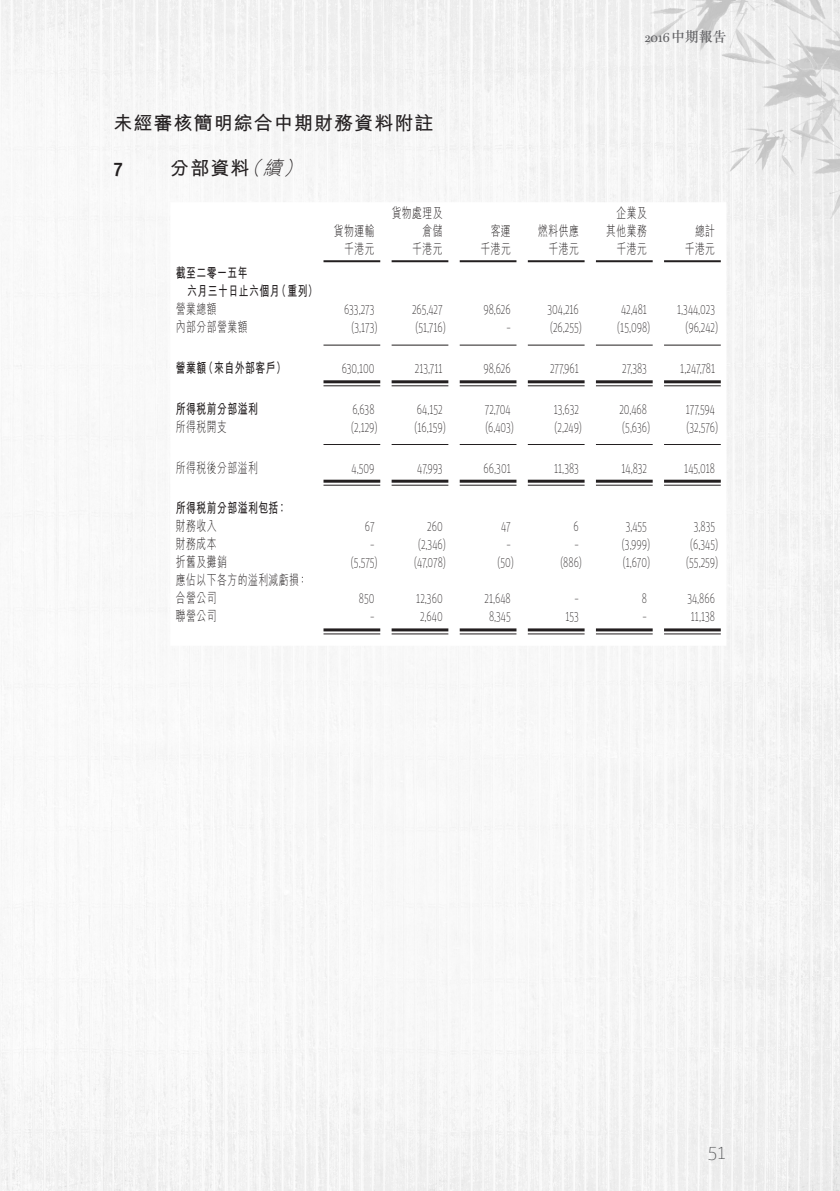
<style>
.page{position:relative;width:840px;height:1191px;background:#fff}
.page>*{position:absolute;margin:0;border:0;box-sizing:border-box;transform-origin:0 0}
.t1{font:19px "M Hei HK Bold B5 pc H";letter-spacing:.055em;color:#231f20}
.t2{font:100 19px "Unit";color:#57585a;scale:1.05 1}
.t3{font:500 19px "Unit";color:#231f20}
.t4{font:100 14px "Unit";color:#231f20;scale:.7 1}
.t5{font:14px/18px "M Hei HK Light B5 pc H";letter-spacing:.05em;color:#231f20;text-align:right;scale:.7 1}
.t6{font:14px/18px "M Hei HK Bold B5 pc H";letter-spacing:.05em;color:#231f20;scale:.7 1}
.t7{font:14px "Plantagenet Cherokee";color:#636366}
.s1{font-family:"M Hei HK Light B5 pc H";font-style:italic}
.s2{font-family:"M Sung HK Medium B5 pc H"}
</style>
<div class="page">
<img style="left:0;top:0;width:839px;height:1191px">
<svg style="left:170px;top:202px;width:556px;height:444px"></svg>
<hr style="left:323px;top:260px;width:57px;height:2px;background:#231f20">
<hr style="left:391px;top:260px;width:57px;height:2px;background:#231f20">
<hr style="left:459px;top:260px;width:57px;height:2px;background:#231f20">
<hr style="left:527px;top:260px;width:57px;height:2px;background:#231f20">
<hr style="left:595px;top:260px;width:57px;height:2px;background:#231f20">
<hr style="left:663px;top:260px;width:57px;height:2px;background:#231f20">
<hr style="left:323px;top:344px;width:57px;height:1px;background:#231f20">
<hr style="left:391px;top:344px;width:57px;height:1px;background:#231f20">
<hr style="left:459px;top:344px;width:57px;height:1px;background:#231f20">
<hr style="left:527px;top:344px;width:57px;height:1px;background:#231f20">
<hr style="left:595px;top:344px;width:57px;height:1px;background:#231f20">
<hr style="left:663px;top:344px;width:57px;height:1px;background:#231f20">
<hr style="left:323px;top:380px;width:57px;height:3px;background:#231f20">
<hr style="left:323px;top:385px;width:57px;height:1px;background:#231f20">
<hr style="left:391px;top:380px;width:57px;height:3px;background:#231f20">
<hr style="left:391px;top:385px;width:57px;height:1px;background:#231f20">
<hr style="left:459px;top:380px;width:57px;height:3px;background:#231f20">
<hr style="left:459px;top:385px;width:57px;height:1px;background:#231f20">
<hr style="left:527px;top:380px;width:57px;height:3px;background:#231f20">
<hr style="left:527px;top:385px;width:57px;height:1px;background:#231f20">
<hr style="left:595px;top:380px;width:57px;height:3px;background:#231f20">
<hr style="left:595px;top:385px;width:57px;height:1px;background:#231f20">
<hr style="left:663px;top:380px;width:57px;height:3px;background:#231f20">
<hr style="left:663px;top:385px;width:57px;height:1px;background:#231f20">
<hr style="left:323px;top:444px;width:57px;height:1px;background:#231f20">
<hr style="left:391px;top:444px;width:57px;height:1px;background:#231f20">
<hr style="left:459px;top:444px;width:57px;height:1px;background:#231f20">
<hr style="left:527px;top:444px;width:57px;height:1px;background:#231f20">
<hr style="left:595px;top:444px;width:57px;height:1px;background:#231f20">
<hr style="left:663px;top:444px;width:57px;height:1px;background:#231f20">
<hr style="left:323px;top:480px;width:57px;height:3px;background:#231f20">
<hr style="left:323px;top:485px;width:57px;height:1px;background:#231f20">
<hr style="left:391px;top:480px;width:57px;height:3px;background:#231f20">
<hr style="left:391px;top:485px;width:57px;height:1px;background:#231f20">
<hr style="left:459px;top:480px;width:57px;height:3px;background:#231f20">
<hr style="left:459px;top:485px;width:57px;height:1px;background:#231f20">
<hr style="left:527px;top:480px;width:57px;height:3px;background:#231f20">
<hr style="left:527px;top:485px;width:57px;height:1px;background:#231f20">
<hr style="left:595px;top:480px;width:57px;height:3px;background:#231f20">
<hr style="left:595px;top:485px;width:57px;height:1px;background:#231f20">
<hr style="left:663px;top:480px;width:57px;height:3px;background:#231f20">
<hr style="left:663px;top:485px;width:57px;height:1px;background:#231f20">
<hr style="left:323px;top:628px;width:57px;height:3px;background:#231f20">
<hr style="left:323px;top:633px;width:57px;height:1px;background:#231f20">
<hr style="left:391px;top:628px;width:57px;height:3px;background:#231f20">
<hr style="left:391px;top:633px;width:57px;height:1px;background:#231f20">
<hr style="left:459px;top:628px;width:57px;height:3px;background:#231f20">
<hr style="left:459px;top:633px;width:57px;height:1px;background:#231f20">
<hr style="left:527px;top:628px;width:57px;height:3px;background:#231f20">
<hr style="left:527px;top:633px;width:57px;height:1px;background:#231f20">
<hr style="left:595px;top:628px;width:57px;height:3px;background:#231f20">
<hr style="left:595px;top:633px;width:57px;height:1px;background:#231f20">
<hr style="left:663px;top:628px;width:57px;height:3px;background:#231f20">
<hr style="left:663px;top:633px;width:57px;height:1px;background:#231f20">
<h1 class="t1" style="left:113px;top:116px;width:321px">未經審核簡明綜合中期財務資料附註</h1>
<h1 class="t3" style="left:113px;top:157px;width:11px">7</h1>
<h1 class="t1" style="left:170px;top:160px;width:138px">分部資料<span class="s1">（續）</span></h1>
<p class="t5" style="left:334px;top:224px;width:60px">貨物運輸</p>
<p class="t5" style="left:391px;top:206px;width:74px">貨物處理及倉儲</p>
<p class="t7" style="left:644px;top:32px;width:83px">2016<span class="s2">中期報告</span></p>
<p class="t5" style="left:490px;top:224px;width:30px">客運</p>
<p class="t5" style="left:538px;top:224px;width:60px">燃料供應</p>
<p class="t5" style="left:606px;top:206px;width:60px">企業及其他業務</p>
<p class="t5" style="left:694px;top:224px;width:30px">總計</p>
<p class="t5" style="left:344px;top:242px;width:45px">千港元</p>
<p class="t5" style="left:412px;top:242px;width:45px">千港元</p>
<p class="t5" style="left:480px;top:242px;width:45px">千港元</p>
<p class="t5" style="left:548px;top:242px;width:45px">千港元</p>
<p class="t5" style="left:616px;top:242px;width:45px">千港元</p>
<p class="t5" style="left:684px;top:242px;width:45px">千港元</p>
<p class="t6" style="left:187px;top:266px;width:188px;text-indent:-11px">截至二零一五年<br>六月三十日止六個月（重列）</p>
<p class="t5" style="left:176px;top:302px;width:60px">營業總額</p>
<p class="t4" style="left:344px;top:301px;width:45px">633,273</p>
<p class="t4" style="left:412px;top:301px;width:45px">265,427</p>
<p class="t4" style="left:483px;top:301px;width:41px">98,626</p>
<p class="t4" style="left:547px;top:301px;width:46px">304,216</p>
<p class="t4" style="left:620px;top:301px;width:39px">42,481</p>
<p class="t4" style="left:676px;top:301px;width:56px">1,344,023</p>
<p class="t5" style="left:176px;top:320px;width:104px">內部分部營業額</p>
<p class="t4" style="left:351px;top:319px;width:39px">(3,173)</p>
<p class="t4" style="left:415px;top:319px;width:45px">(51,716)</p>
<p class="t4" style="left:506px;top:319px;width:8px">–</p>
<p class="t4" style="left:550px;top:319px;width:47px">(26,255)</p>
<p class="t4" style="left:617px;top:319px;width:48px">(15,098)</p>
<p class="t4" style="left:685px;top:319px;width:48px">(96,242)</p>
<p class="t6" style="left:176px;top:361px;width:158px">營業額（來自外部客戶）</p>
<p class="t4" style="left:341px;top:360px;width:48px">630,100</p>
<p class="t4" style="left:414px;top:360px;width:41px">213,711</p>
<p class="t4" style="left:483px;top:360px;width:41px">98,626</p>
<p class="t4" style="left:549px;top:360px;width:43px">277,961</p>
<p class="t4" style="left:622px;top:360px;width:37px">27,383</p>
<p class="t4" style="left:680px;top:360px;width:51px">1,247,781</p>
<p class="t6" style="left:176px;top:401px;width:118px">所得稅前分部溢利</p>
<p class="t4" style="left:352px;top:401px;width:33px">6,638</p>
<p class="t4" style="left:416px;top:401px;width:38px">64,152</p>
<p class="t4" style="left:484px;top:401px;width:39px">72,704</p>
<p class="t4" style="left:553px;top:401px;width:37px">13,632</p>
<p class="t4" style="left:619px;top:401px;width:41px">20,468</p>
<p class="t4" style="left:685px;top:401px;width:43px">177,594</p>
<p class="t5" style="left:176px;top:419px;width:74px">所得稅開支</p>
<p class="t4" style="left:351px;top:419px;width:39px">(2,129)</p>
<p class="t4" style="left:414px;top:419px;width:46px">(16,159)</p>
<p class="t4" style="left:485px;top:419px;width:42px">(6,403)</p>
<p class="t4" style="left:554px;top:419px;width:41px">(2,249)</p>
<p class="t4" style="left:622px;top:419px;width:41px">(5,636)</p>
<p class="t4" style="left:686px;top:419px;width:47px">(32,576)</p>
<p class="t5" style="left:176px;top:460px;width:118px">所得稅後分部溢利</p>
<p class="t4" style="left:351px;top:459px;width:34px">4,509</p>
<p class="t4" style="left:417px;top:459px;width:38px">47,993</p>
<p class="t4" style="left:483px;top:459px;width:40px">66,301</p>
<p class="t4" style="left:553px;top:459px;width:37px">11,383</p>
<p class="t4" style="left:621px;top:459px;width:38px">14,832</p>
<p class="t4" style="left:683px;top:459px;width:46px">145,018</p>
<p class="t6" style="left:176px;top:501px;width:160px">所得稅前分部溢利包括：</p>
<p class="t5" style="left:176px;top:519px;width:60px">財務收入</p>
<p class="t4" style="left:364px;top:518px;width:15px">67</p>
<p class="t4" style="left:427px;top:518px;width:24px">260</p>
<p class="t4" style="left:501px;top:518px;width:15px">47</p>
<p class="t4" style="left:573px;top:518px;width:9px">6</p>
<p class="t4" style="left:625px;top:518px;width:32px">3,455</p>
<p class="t4" style="left:693px;top:518px;width:32px">3,835</p>
<p class="t5" style="left:176px;top:537px;width:60px">財務成本</p>
<p class="t4" style="left:370px;top:536px;width:8px">–</p>
<p class="t4" style="left:418px;top:536px;width:41px">(2,346)</p>
<p class="t4" style="left:506px;top:536px;width:8px">–</p>
<p class="t4" style="left:574px;top:536px;width:8px">–</p>
<p class="t4" style="left:621px;top:536px;width:42px">(3,999)</p>
<p class="t4" style="left:690px;top:536px;width:41px">(6,345)</p>
<p class="t5" style="left:176px;top:555px;width:74px">折舊及攤銷</p>
<p class="t4" style="left:351px;top:554px;width:39px">(5,575)</p>
<p class="t4" style="left:414px;top:554px;width:46px">(47,078)</p>
<p class="t4" style="left:497px;top:554px;width:25px">(50)</p>
<p class="t4" style="left:560px;top:554px;width:32px">(886)</p>
<p class="t4" style="left:622px;top:554px;width:40px">(1,670)</p>
<p class="t4" style="left:685px;top:554px;width:47px">(55,259)</p>
<p class="t5" style="left:176px;top:573px;width:189px;text-align:left">應佔以下各方的溢利減虧損：合營公司</p>
<p class="t4" style="left:359px;top:590px;width:24px">850</p>
<p class="t4" style="left:416px;top:590px;width:39px">12,360</p>
<p class="t4" style="left:484px;top:590px;width:39px">21,648</p>
<p class="t4" style="left:574px;top:590px;width:8px">–</p>
<p class="t4" style="left:641px;top:590px;width:9px">8</p>
<p class="t4" style="left:687px;top:590px;width:41px">34,866</p>
<p class="t5" style="left:176px;top:609px;width:60px">聯營公司</p>
<p class="t4" style="left:370px;top:608px;width:8px">–</p>
<p class="t4" style="left:420px;top:608px;width:34px">2,640</p>
<p class="t4" style="left:488px;top:608px;width:33px">8,345</p>
<p class="t4" style="left:565px;top:608px;width:21px">153</p>
<p class="t4" style="left:642px;top:608px;width:8px">–</p>
<p class="t4" style="left:690px;top:608px;width:36px">11,138</p>
<h1 class="t2" style="left:707px;top:1141px;width:19px">51</h1>
</div>
